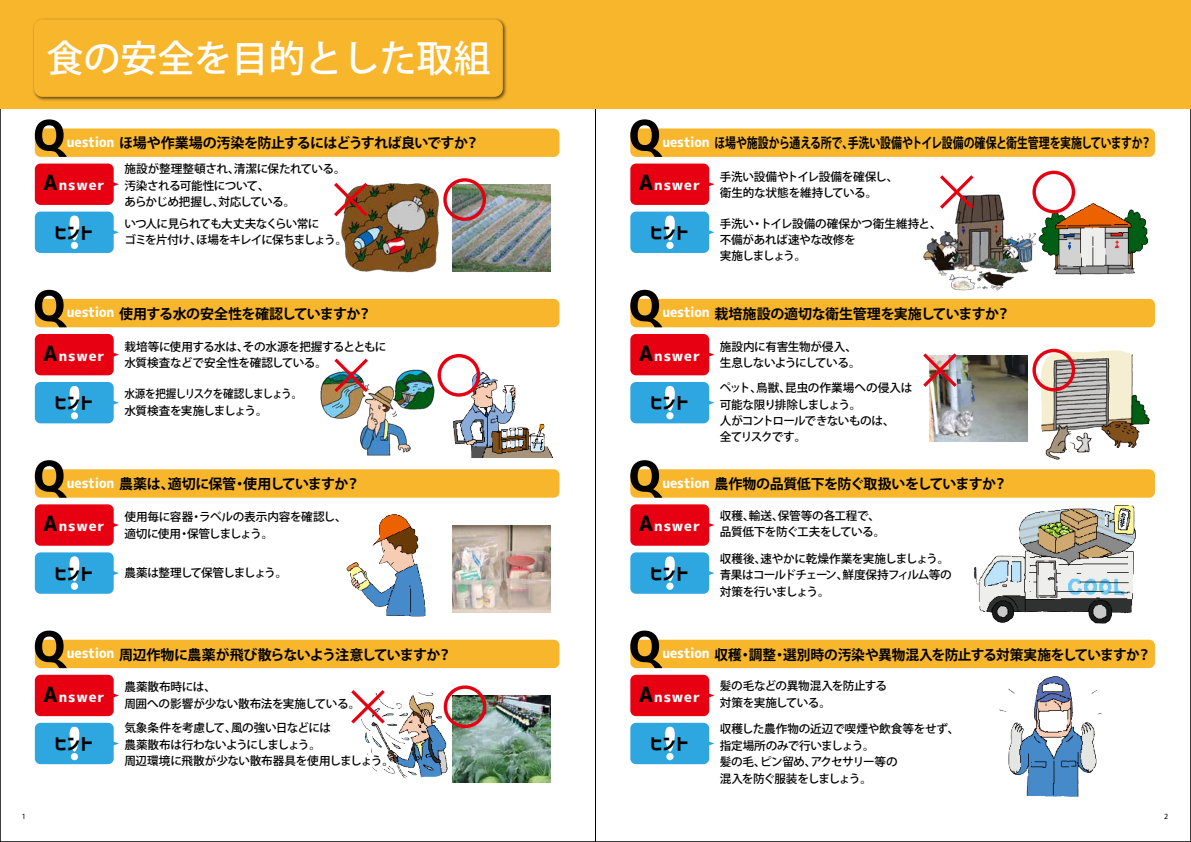
<style>
.page{position:relative;width:1191px;height:842px;background:#fff}
.page>*{position:absolute;margin:0;border:0;box-sizing:border-box;transform-origin:0 0}
.t1{font:500 37px "Koz Go Pr 6 N";color:#fff}
.t2{font:17px "Corporate Logo Bold";letter-spacing:.05em;color:#000}
.t3{font:700 14px "Koz Go Pr 6 N";letter-spacing:-.035em;color:#000}
.t4{font:700 14px "Koz Go Pr 6 N";letter-spacing:-.035em;color:#000;scale:.78 1}
.t5{font:13.9px "Corporate Logo Bold";letter-spacing:.065em;color:#fff}
.t6{font:500 11.6px/16.5px "Koz Go Pr 6 N";letter-spacing:-.035em;color:#000}
.t7{font:500 11.6px/16.5px "Koz Go Pr 6 N";letter-spacing:-.06em;color:#000}
.t8{font:500 11.6px "Koz Go Pr 6 N";letter-spacing:-.08em;color:#000}
.t9{font:500 11.6px "Koz Go Pr 6 N";letter-spacing:-.075em;color:#000;scale:.91 1}
.t10{font:500 11.6px "Koz Go Pr 6 N";letter-spacing:-.09em;color:#000}
.t11{font:500 11.6px "Koz Go Pr 6 N";letter-spacing:-.065em;color:#000}
.t12{font:italic 8px "Myriad";color:#000}
.s1{font-family:"Corporate Logo Bold";font-weight:400;font-size:13.9px;color:#fff}
.s2{font-size:20.9px;color:#000}
</style>
<div class="page">
<img style="left:1041px;top:348px;width:109px;height:112px">
<img style="left:453px;top:372px;width:101px;height:86px">
<img style="left:391px;top:692px;width:62px;height:89px">
<img style="left:391px;top:369px;width:44px;height:84px">
<div style="left:0;top:0;width:1191px;height:108px;background:#f8b62d"></div>
<img style="left:33px;top:18px;width:474px;height:83px">
<div style="left:34px;top:19px;width:469px;height:78px;background:#f8b62d;border-radius:9px"></div>
<img style="left:453px;top:525px;width:98px;height:87px">
<img style="left:453px;top:696px;width:98px;height:86px">
<img style="left:929px;top:355px;width:98px;height:87px">
<div style="left:35px;top:128px;width:524px;height:29px;background:#f8b62d;border-radius:6px"></div>
<img style="left:341px;top:182px;width:98px;height:91px">
<img style="left:452px;top:185px;width:98px;height:86px">
<svg style="left:334px;top:183px;width:33px;height:33px"></svg>
<svg style="left:443px;top:178px;width:43px;height:43px"></svg>
<div style="left:35px;top:164px;width:79px;height:41px;background:#e60012;border-radius:6px"></div>
<svg style="left:113px;top:182px;width:6px;height:4px"></svg>
<svg style="left:35px;top:119px;width:32px;height:38px"></svg>
<div style="left:35px;top:212px;width:79px;height:41px;background:#2ea7e0;border-radius:6px"></div>
<div style="left:71px;top:242px;width:7px;height:7px;background:#fff;border-radius:50%"></div>
<svg style="left:70px;top:216px;width:9px;height:24px"></svg>
<div style="left:35px;top:299px;width:524px;height:28px;background:#f8b62d;border-radius:6px"></div>
<svg style="left:437px;top:354px;width:43px;height:43px"></svg>
<svg style="left:444px;top:685px;width:42px;height:43px"></svg>
<svg style="left:923px;top:353px;width:33px;height:34px"></svg>
<svg style="left:1032px;top:349px;width:43px;height:42px"></svg>
<div style="left:35px;top:334px;width:79px;height:41px;background:#e60012;border-radius:6px"></div>
<svg style="left:35px;top:290px;width:32px;height:37px"></svg>
<div style="left:35px;top:382px;width:79px;height:41px;background:#2ea7e0;border-radius:6px"></div>
<div style="left:71px;top:412px;width:7px;height:7px;background:#fff;border-radius:50%"></div>
<svg style="left:70px;top:386px;width:9px;height:25px"></svg>
<div style="left:35px;top:469px;width:524px;height:29px;background:#f8b62d;border-radius:6px"></div>
<div style="left:35px;top:504px;width:79px;height:42px;background:#e60012;border-radius:6px"></div>
<svg style="left:35px;top:460px;width:32px;height:38px"></svg>
<div style="left:35px;top:552px;width:79px;height:42px;background:#2ea7e0;border-radius:6px"></div>
<div style="left:71px;top:583px;width:7px;height:7px;background:#fff;border-radius:50%"></div>
<svg style="left:70px;top:556px;width:9px;height:25px"></svg>
<div style="left:35px;top:640px;width:524px;height:28px;background:#f8b62d;border-radius:6px"></div>
<div style="left:35px;top:675px;width:79px;height:41px;background:#e60012;border-radius:6px"></div>
<svg style="left:35px;top:631px;width:32px;height:37px"></svg>
<div style="left:35px;top:723px;width:79px;height:41px;background:#2ea7e0;border-radius:6px"></div>
<svg style="left:113px;top:227px;width:278px;height:615px"></svg>
<div style="left:71px;top:753px;width:7px;height:7px;background:#fff;border-radius:50%"></div>
<svg style="left:70px;top:727px;width:9px;height:24px"></svg>
<div style="left:630px;top:128px;width:525px;height:29px;background:#f8b62d;border-radius:6px"></div>
<div style="left:630px;top:164px;width:79px;height:41px;background:#e60012;border-radius:6px"></div>
<svg style="left:709px;top:182px;width:5px;height:4px"></svg>
<svg style="left:630px;top:119px;width:32px;height:38px"></svg>
<div style="left:630px;top:212px;width:79px;height:41px;background:#2ea7e0;border-radius:6px"></div>
<svg style="left:709px;top:230px;width:5px;height:4px"></svg>
<div style="left:666px;top:242px;width:7px;height:7px;background:#fff;border-radius:50%"></div>
<svg style="left:665px;top:216px;width:10px;height:24px"></svg>
<div style="left:630px;top:299px;width:525px;height:28px;background:#f8b62d;border-radius:6px"></div>
<div style="left:630px;top:334px;width:79px;height:41px;background:#e60012;border-radius:6px"></div>
<svg style="left:709px;top:352px;width:5px;height:5px"></svg>
<svg style="left:630px;top:290px;width:32px;height:37px"></svg>
<div style="left:630px;top:382px;width:79px;height:41px;background:#2ea7e0;border-radius:6px"></div>
<svg style="left:709px;top:401px;width:5px;height:4px"></svg>
<div style="left:666px;top:412px;width:7px;height:7px;background:#fff;border-radius:50%"></div>
<svg style="left:665px;top:386px;width:10px;height:25px"></svg>
<div style="left:630px;top:469px;width:525px;height:29px;background:#f8b62d;border-radius:6px"></div>
<div style="left:630px;top:504px;width:79px;height:42px;background:#e60012;border-radius:6px"></div>
<svg style="left:709px;top:523px;width:5px;height:4px"></svg>
<svg style="left:630px;top:460px;width:32px;height:38px"></svg>
<div style="left:630px;top:552px;width:79px;height:42px;background:#2ea7e0;border-radius:6px"></div>
<svg style="left:709px;top:571px;width:5px;height:4px"></svg>
<div style="left:666px;top:583px;width:7px;height:7px;background:#fff;border-radius:50%"></div>
<svg style="left:665px;top:556px;width:10px;height:25px"></svg>
<div style="left:630px;top:640px;width:525px;height:28px;background:#f8b62d;border-radius:6px"></div>
<div style="left:630px;top:675px;width:79px;height:41px;background:#e60012;border-radius:6px"></div>
<svg style="left:709px;top:693px;width:5px;height:4px"></svg>
<svg style="left:630px;top:631px;width:32px;height:37px"></svg>
<div style="left:630px;top:723px;width:79px;height:41px;background:#2ea7e0;border-radius:6px"></div>
<svg style="left:709px;top:741px;width:5px;height:5px"></svg>
<div style="left:666px;top:753px;width:7px;height:7px;background:#fff;border-radius:50%"></div>
<svg style="left:665px;top:727px;width:10px;height:24px"></svg>
<img style="left:342px;top:513px;width:84px;height:105px">
<img style="left:923px;top:194px;width:112px;height:105px">
<img style="left:1038px;top:203px;width:111px;height:72px">
<svg style="left:940px;top:175px;width:33px;height:34px"></svg>
<svg style="left:1032px;top:171px;width:43px;height:42px"></svg>
<img style="left:999px;top:676px;width:103px;height:121px">
<img style="left:974px;top:505px;width:162px;height:119px">
<h1 class="t1" style="left:46px;top:38px;width:445px">食の安全を目的とした取組</h1>
<p class="t3" style="left:67px;top:135px;width:414px"><span class="s1">uestion</span> ほ場や作業場の汚染を防止するにはどうすれば良いですか？</p>
<p class="t6" style="left:124px;top:161px;width:223px">施設が整理整頓され、清潔に保たれている。汚染される可能性について、<br>あらかじめ把握し、対応している。</p>
<p class="t7" style="left:124px;top:216px;width:197px">いつ人に見られても大丈夫なくらい常に</p>
<h2 class="t2" style="left:55px;top:221px;width:40px">ヒント</h2>
<p class="t5" style="left:43px;top:176px;width:63px"><span class="s2">A</span>nswer</p>
<p class="t8" style="left:124px;top:233px;width:225px">ゴミを片付け、ほ場をキレイに保ちましょう。</p>
<p class="t4" style="left:662px;top:135px;width:629px"><span class="s1">uestion</span> ほ場や施設から通える所で、手洗い設備やトイレ設備の確保と衛生管理を実施していますか？</p>
<p class="t6" style="left:720px;top:169px;width:180px">手洗い設備やトイレ設備を確保し、衛生的な状態を維持している。</p>
<p class="t6" style="left:720px;top:215px;width:223px">手洗い・トイレ設備の確保かつ衛生維持と、不備があれば速やな改修を<br>実施しましょう。</p>
<p class="t5" style="left:639px;top:176px;width:63px"><span class="s2">A</span>nswer</p>
<h2 class="t2" style="left:650px;top:221px;width:40px">ヒント</h2>
<p class="t3" style="left:67px;top:306px;width:306px"><span class="s1">uestion</span> 使用する水の安全性を確認していますか？</p>
<p class="t6" style="left:124px;top:338px;width:264px">栽培等に使用する水は、その水源を把握するとともに水質検査などで安全性を確認している。</p>
<p class="t9" style="left:124px;top:388px;width:197px">水源を把握しリスクを確認しましょう。</p>
<h2 class="t2" style="left:55px;top:391px;width:40px">ヒント</h2>
<p class="t5" style="left:43px;top:346px;width:63px"><span class="s2">A</span>nswer</p>
<p class="t11" style="left:124px;top:404px;width:145px">水質検査を実施しましょう。</p>
<p class="t3" style="left:662px;top:306px;width:350px"><span class="s1">uestion</span> 栽培施設の適切な衛生管理を実施していますか？</p>
<p class="t6" style="left:720px;top:338px;width:142px">施設内に有害生物が侵入、生息しないようにしている。</p>
<p class="t6" style="left:720px;top:380px;width:194px">ペット、鳥獣、昆虫の作業場への侵入は可能な限り排除しましょう。<br>人がコントロールできないものは、<br>全てリスクです。</p>
<p class="t5" style="left:639px;top:346px;width:63px"><span class="s2">A</span>nswer</p>
<h2 class="t2" style="left:650px;top:391px;width:40px">ヒント</h2>
<p class="t3" style="left:67px;top:476px;width:295px"><span class="s1">uestion</span> 農薬は、適切に保管・使用していますか？</p>
<p class="t6" style="left:124px;top:509px;width:224px">使用毎に容器・ラベルの表示内容を確認し、適切に使用・保管しましょう。</p>
<h2 class="t2" style="left:55px;top:562px;width:40px">ヒント</h2>
<p class="t10" style="left:124px;top:566px;width:165px">農薬は整理して保管しましょう。</p>
<p class="t5" style="left:43px;top:517px;width:63px"><span class="s2">A</span>nswer</p>
<p class="t3" style="left:662px;top:476px;width:347px"><span class="s1">uestion</span> 農作物の品質低下を防ぐ取扱いをしていますか？</p>
<p class="t6" style="left:720px;top:508px;width:167px">収穫、輸送、保管等の各工程で、品質低下を防ぐ工夫をしている。</p>
<p class="t7" style="left:720px;top:551px;width:233px">収穫後、速やかに乾燥作業を実施しましょう。青果はコールドチェーン、鮮度保持フィルム等の対策を行いましょう。</p>
<p class="t5" style="left:639px;top:517px;width:63px"><span class="s2">A</span>nswer</p>
<h2 class="t2" style="left:650px;top:562px;width:40px">ヒント</h2>
<p class="t3" style="left:67px;top:647px;width:386px"><span class="s1">uestion</span> 周辺作物に農薬が飛び散らないよう注意していますか？</p>
<p class="t6" style="left:124px;top:679px;width:237px">農薬散布時には、<br>周囲への影響が少ない散布法を実施している。</p>
<p class="t6" style="left:124px;top:720px;width:271px">気象条件を考慮して、風の強い日などには<br>農薬散布は行わないようにしましょう。<br>周辺環境に飛散が少ない散布器具を使用しましょう。</p>
<p class="t5" style="left:43px;top:687px;width:63px"><span class="s2">A</span>nswer</p>
<h2 class="t2" style="left:55px;top:732px;width:40px">ヒント</h2>
<p class="t3" style="left:662px;top:647px;width:490px"><span class="s1">uestion</span> 収穫・調整・選別時の汚染や異物混入を防止する対策実施をしていますか？</p>
<p class="t6" style="left:720px;top:678px;width:169px">髪の毛などの異物混入を防止する対策を実施している。</p>
<p class="t6" style="left:720px;top:721px;width:241px">収穫した農作物の近辺で喫煙や飲食等をせず、指定場所のみで行いましょう。<br>髪の毛、ピン留め、アクセサリー等の<br>混入を防ぐ服装をしましょう。</p>
<p class="t5" style="left:639px;top:687px;width:63px"><span class="s2">A</span>nswer</p>
<h2 class="t2" style="left:650px;top:732px;width:40px">ヒント</h2>
<p class="t12" style="left:22px;top:812px;width:6px">1</p>
<p class="t12" style="left:1164px;top:812px;width:6px">2</p>
</div>
